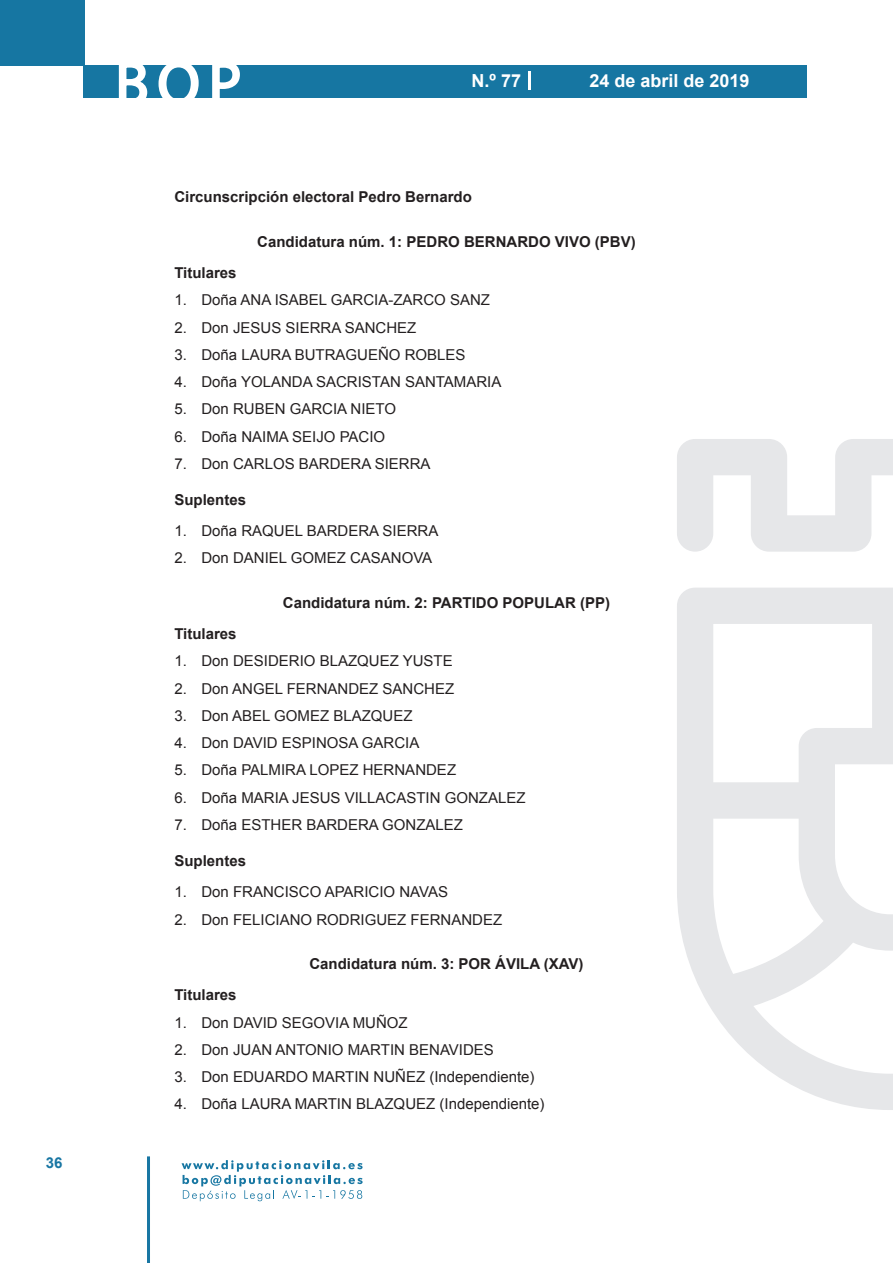
<style>
.page{position:relative;width:893px;height:1263px;background:#fff}
.page>*{position:absolute;margin:0;border:0;box-sizing:border-box;transform-origin:0 0}
.t1{font:500 61.5px "Avant Garde";color:#fff}
.t2{font:700 18px "Arial";color:#fff}
.t3{font:15px "Arial";color:#231f20}
.t4{font:700 15px "Arial";color:#231f20}
.t5{font:700 15px "Arial";color:#1876a3}
</style>
<div class="page">
<div style="left:0;top:0;width:85px;height:65px;background:#1676a2"></div>
<div style="left:84px;top:65px;width:723px;height:33px;background:#1676a2"></div>
<svg style="left:118px;top:65px;width:30px;height:33px"></svg>
<svg style="left:158px;top:65px;width:41px;height:33px"></svg>
<svg style="left:212px;top:65px;width:28px;height:33px"></svg>
<svg style="left:182px;top:1160px;width:181px;height:41px"></svg>
<hr style="left:147px;top:1156px;width:3px;height:107px;background:#1876a3">
<svg style="left:529px;top:71px;width:2px;height:19px"></svg>
<svg style="left:677px;top:439px;width:216px;height:671px"></svg>
<p class="t5" style="left:46px;top:1153px;width:18px">36</p>
<h1 class="t1" style="left:115px;top:46px;width:128px">BOP</h1>
<p class="t2" style="left:472px;top:69px;width:51px">N.º 77</p>
<p class="t2" style="left:589px;top:69px;width:162px">24 de abril de 2019</p>
<p class="t4" style="left:174px;top:187px;width:299px">Circunscripción electoral Pedro Bernardo</p>
<p class="t4" style="left:257px;top:231px;width:380px">Candidatura núm. 1: PEDRO BERNARDO VIVO (PBV)</p>
<p class="t4" style="left:174px;top:263px;width:64px">Titulares</p>
<p class="t3" style="left:174px;top:290px;width:317px">1. Doña ANA ISABEL GARCIA-ZARCO SANZ</p>
<p class="t3" style="left:174px;top:317px;width:244px">2. Don JESUS SIERRA SANCHEZ</p>
<p class="t3" style="left:174px;top:345px;width:293px">3. Doña LAURA BUTRAGUEÑO ROBLES</p>
<p class="t3" style="left:174px;top:372px;width:329px">4. Doña YOLANDA SACRISTAN SANTAMARIA</p>
<p class="t3" style="left:174px;top:399px;width:223px">5. Don RUBEN GARCIA NIETO</p>
<p class="t3" style="left:174px;top:426px;width:212px">6. Doña NAIMA SEIJO PACIO</p>
<p class="t3" style="left:174px;top:454px;width:258px">7. Don CARLOS BARDERA SIERRA</p>
<p class="t4" style="left:174px;top:489px;width:73px">Suplentes</p>
<p class="t3" style="left:174px;top:521px;width:266px">1. Doña RAQUEL BARDERA SIERRA</p>
<p class="t3" style="left:174px;top:548px;width:259px">2. Don DANIEL GOMEZ CASANOVA</p>
<p class="t4" style="left:283px;top:592px;width:329px">Candidatura núm. 2: PARTIDO POPULAR (PP)</p>
<p class="t4" style="left:174px;top:624px;width:64px">Titulares</p>
<p class="t3" style="left:174px;top:651px;width:280px">1. Don DESIDERIO BLAZQUEZ YUSTE</p>
<p class="t3" style="left:174px;top:679px;width:281px">2. Don ANGEL FERNANDEZ SANCHEZ</p>
<p class="t3" style="left:174px;top:706px;width:240px">3. Don ABEL GOMEZ BLAZQUEZ</p>
<p class="t3" style="left:174px;top:733px;width:247px">4. Don DAVID ESPINOSA GARCIA</p>
<p class="t3" style="left:174px;top:760px;width:283px">5. Doña PALMIRA LOPEZ HERNANDEZ</p>
<p class="t3" style="left:174px;top:788px;width:353px">6. Doña MARIA JESUS VILLACASTIN GONZALEZ</p>
<p class="t3" style="left:174px;top:815px;width:290px">7. Doña ESTHER BARDERA GONZALEZ</p>
<p class="t4" style="left:174px;top:850px;width:73px">Suplentes</p>
<p class="t3" style="left:174px;top:882px;width:275px">1. Don FRANCISCO APARICIO NAVAS</p>
<p class="t3" style="left:174px;top:909px;width:329px">2. Don FELICIANO RODRIGUEZ FERNANDEZ</p>
<p class="t4" style="left:309px;top:953px;width:276px">Candidatura núm. 3: POR ÁVILA (XAV)</p>
<p class="t4" style="left:174px;top:985px;width:64px">Titulares</p>
<p class="t3" style="left:174px;top:1012px;width:235px">1. Don DAVID SEGOVIA MUÑOZ</p>
<p class="t3" style="left:174px;top:1040px;width:321px">2. Don JUAN ANTONIO MARTIN BENAVIDES</p>
<p class="t3" style="left:174px;top:1067px;width:362px">3. Don EDUARDO MARTIN NUÑEZ (Independiente)</p>
<p class="t3" style="left:174px;top:1094px;width:372px">4. Doña LAURA MARTIN BLAZQUEZ (Independiente)</p>
</div>
